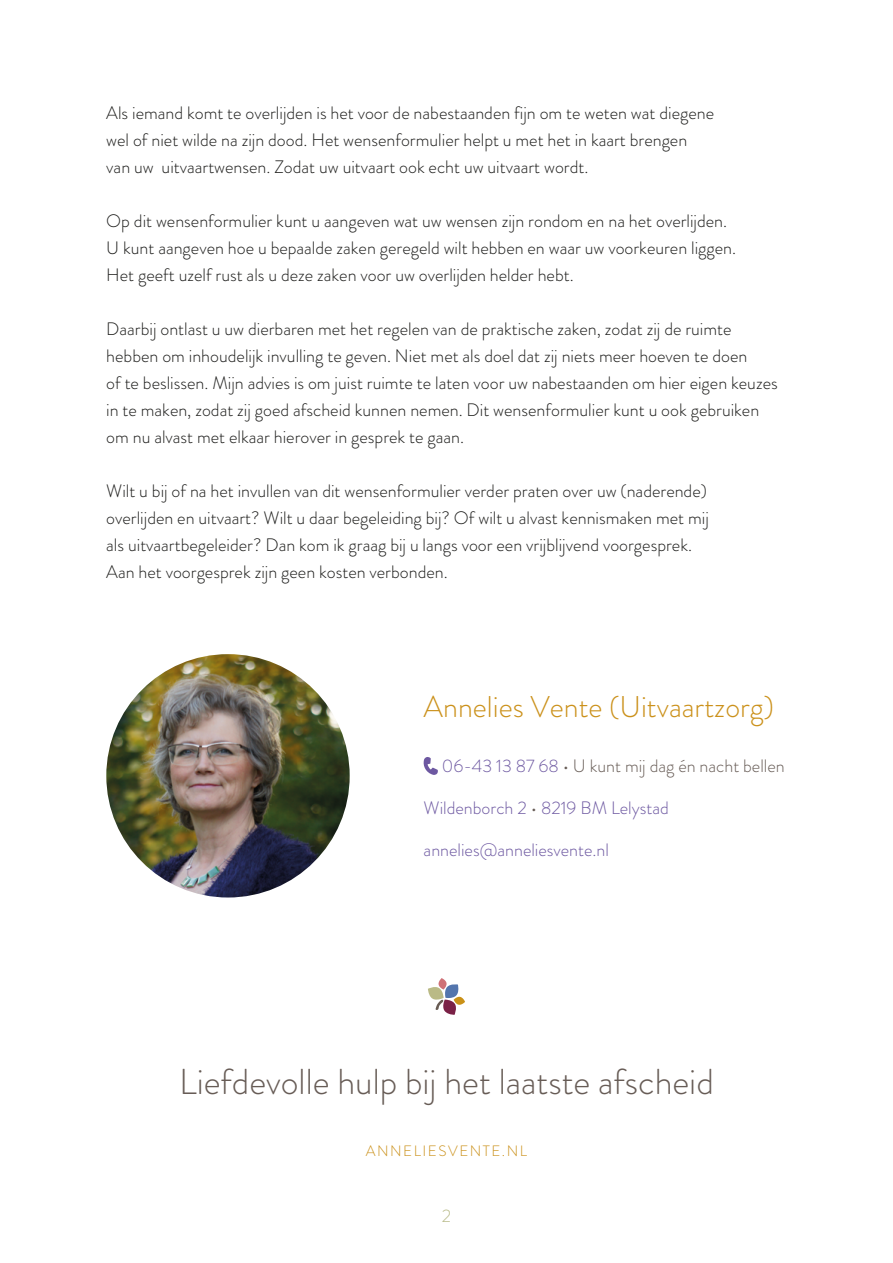
<style>
.page{position:relative;width:893px;height:1263px;background:#fff}
.page>*{position:absolute;margin:0;border:0;box-sizing:border-box;transform-origin:0 0}
.t1{font:300 36px "Brandon Grotesque";color:#675c56}
.t2{font:300 30px "Brandon Grotesque";color:#cb911b}
.t3{font:300 18px/27px "Brandon Grotesque";color:#1d1d1b}
.t4{font:300 18px "Brandon Grotesque";color:#6d58a1}
.t5{font:300 18px "Brandon Grotesque";color:#675c56}
.t6{font:300 18px "Brandon Grotesque";color:#b9bb8a}
.t7{font:300 15px "Brandon Grotesque";letter-spacing:.1em;color:#cb911b}
.s1{color:#6d58a1}
.s2{color:#675c56}
</style>
<div class="page">
<svg style="left:423px;top:757px;width:15px;height:18px"></svg>
<img style="left:106px;top:654px;width:244px;height:243px;border-radius:122px">
<svg style="left:428px;top:978px;width:37px;height:37px"></svg>
<p class="t3" style="left:106px;top:99px;width:609px">Als iemand komt te overlijden is het voor de nabestaanden fijn om te weten wat diegene wel of niet wilde na zijn dood. Het wensenformulier helpt u met het in kaart brengen van uw uitvaartwensen. Zodat uw uitvaart ook echt uw uitvaart wordt.</p>
<p class="t3" style="left:106px;top:207px;width:631px">Op dit wensenformulier kunt u aangeven wat uw wensen zijn rondom en na het overlijden.<br>U kunt aangeven hoe u bepaalde zaken geregeld wilt hebben en waar uw voorkeuren liggen.<br>Het geeft uzelf rust als u deze zaken voor uw overlijden helder hebt.</p>
<p class="t3" style="left:106px;top:315px;width:673px">Daarbij ontlast u uw dierbaren met het regelen van de praktische zaken, zodat zij de ruimte hebben om inhoudelijk invulling te geven. Niet met als doel dat zij niets meer hoeven te doen<br>of te beslissen. Mijn advies is om juist ruimte te laten voor uw nabestaanden om hier eigen keuzes in te maken, zodat zij goed afscheid kunnen nemen. Dit wensenformulier kunt u ook gebruiken om nu alvast met elkaar hierover in gesprek te gaan.</p>
<p class="t3" style="left:106px;top:477px;width:604px">Wilt u bij of na het invullen van dit wensenformulier verder praten over uw (naderende) overlijden en uitvaart? Wilt u daar begeleiding bij? Of wilt u alvast kennismaken met mij als uitvaartbegeleider? Dan kom ik graag bij u langs voor een vrijblijvend voorgesprek.<br>Aan het voorgesprek zijn geen kosten verbonden.</p>
<h2 class="t2" style="left:424px;top:686px;width:352px">Annelies Vente (Uitvaartzorg)</h2>
<p class="t5" style="left:442px;top:753px;width:344px"><span class="s1">06-43 13 87 68</span> • U kunt mij dag én nacht bellen</p>
<p class="t4" style="left:424px;top:795px;width:247px">Wildenborch 2 <span class="s2">•</span> 8219 BM Lelystad</p>
<p class="t4" style="left:424px;top:837px;width:187px">annelies@anneliesvente.nl</p>
<h1 class="t1" style="left:179px;top:1057px;width:536px">Liefdevolle hulp bij het laatste afscheid</h1>
<p class="t7" style="left:366px;top:1140px;width:163px">ANNELIESVENTE.NL</p>
<p class="t6" style="left:442px;top:1204px;width:11px">2</p>
</div>
